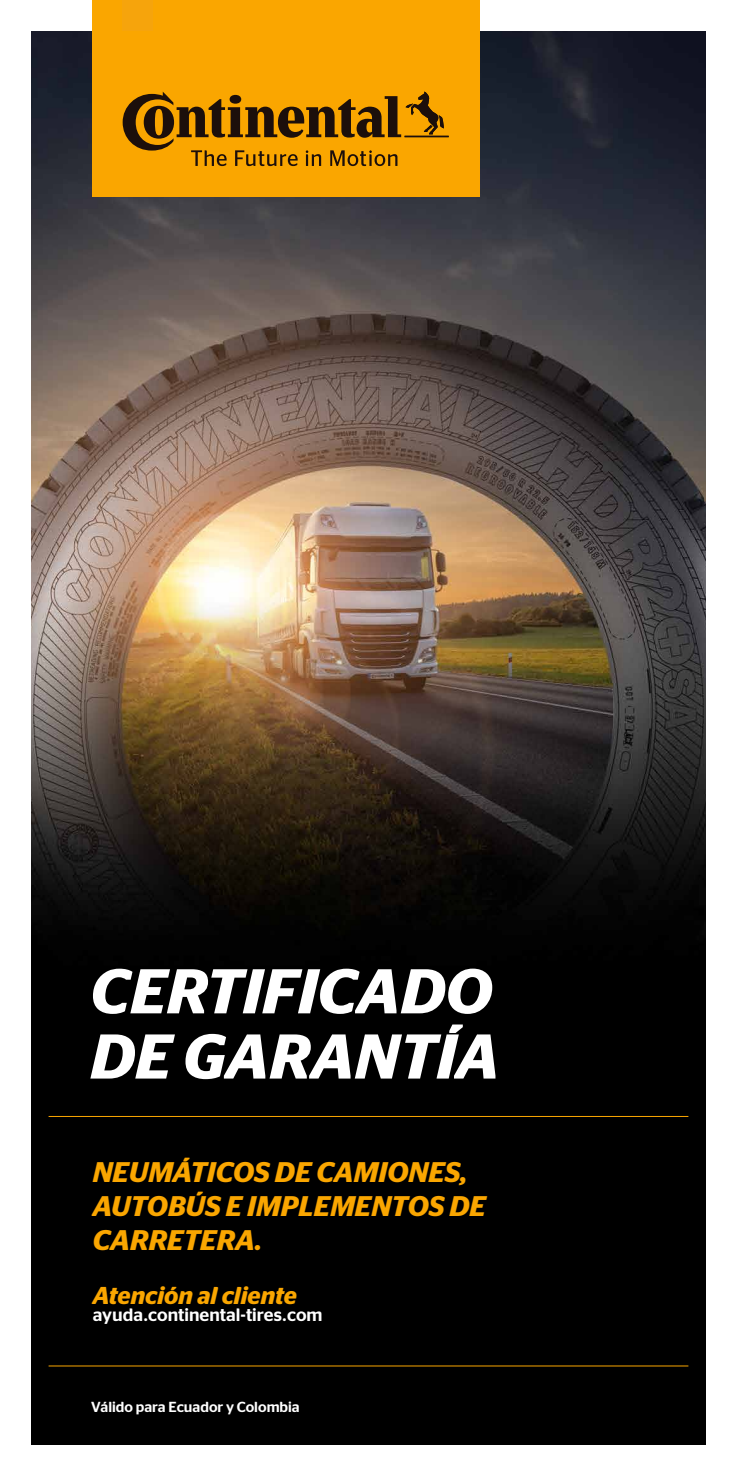
<style>
.page{position:relative;width:737px;height:1476px;background:#fff}
.page>*{position:absolute;margin:0;border:0;box-sizing:border-box;transform-origin:0 0}
.t1{font:italic 600 63px/65.2px "Stag Sans";color:#fff}
.t2{font:italic 600 28.35px/34px "Stag Sans";color:#faa600}
.t3{font:italic 600 24.41px "Stag Sans";color:#faa600}
.t4{font:500 17.94px "Stag Sans";color:#fff}
.t5{font:500 14.53px "Stag Sans";color:#fff}
</style>
<div class="page">
<img style="left:31px;top:31px;width:675px;height:1414px">
<div style="left:92px;top:0;width:387px;height:196px;background:#faa600"></div>
<div style="left:123px;top:0;width:30px;height:31px;background:#f6a40c"></div>
<svg style="left:123px;top:92px;width:325px;height:74px"></svg>
<hr style="left:49px;top:1116px;width:639px;height:1px;background:#faa600">
<hr style="left:49px;top:1365px;width:639px;height:1px;background:#faa600">
<h1 class="t1" style="left:90px;top:954px;width:411px">CERTIFICADO<br>DE GARANTÍA</h1>
<p class="t2" style="left:93px;top:1153px;width:395px">NEUMÁTICOS DE CAMIONES,<br>AUTOBÚS E IMPLEMENTOS DE<br>CARRETERA.</p>
<p class="t3" style="left:93px;top:1277px;width:206px">Atención al cliente</p>
<p class="t4" style="left:93px;top:1302px;width:231px">ayuda.continental-tires.com</p>
<p class="t5" style="left:91px;top:1396px;width:210px">Válido para Ecuador y Colombia</p>
</div>
